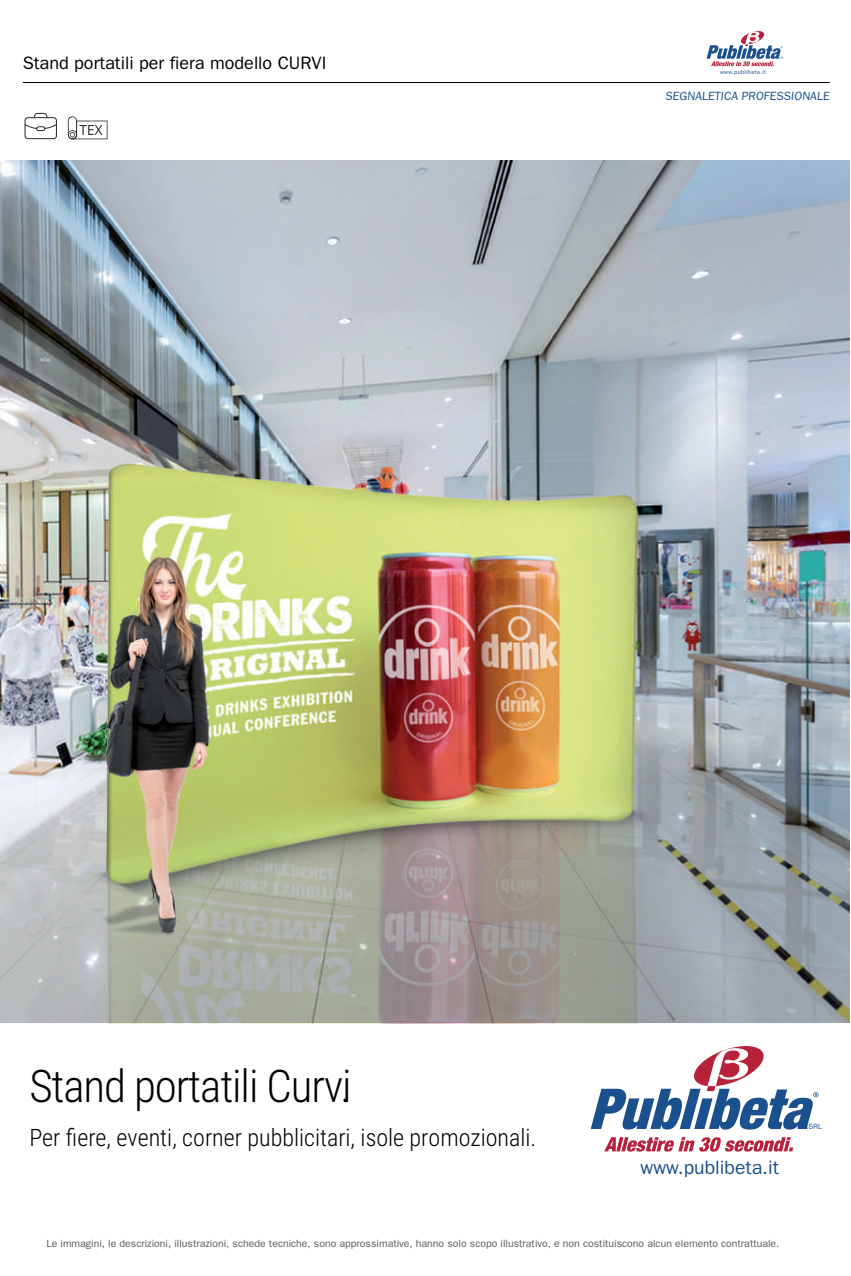
<style>
.page{position:relative;width:851px;height:1276px;background:#fff}
.page>*{position:absolute;margin:0;border:0;box-sizing:border-box;transform-origin:0 0}
.t1{font:300 45px "Roboto Condensed";letter-spacing:-.025em;color:#000}
.t2{font:300 24px "Roboto Condensed";color:#000}
.t3{font:19.5px "Franklin Gothic";color:#19508d}
.t4{font:18px "Franklin Gothic";color:#000}
.t5{font:12px "Franklin Gothic";color:#19508d}
.t6{font:10.5px "Franklin Gothic";color:#57585a}
.t7{font:5.85px "Franklin Gothic";letter-spacing:.05em;color:#19508d}
</style>
<div class="page">
<svg style="left:706px;top:31px;width:77px;height:35px"></svg>
<hr style="left:23px;top:82px;width:806px;height:1px;background:#000">
<svg style="left:604px;top:1137px;width:189px;height:14px"></svg>
<svg style="left:590px;top:1046px;width:231px;height:83px"></svg>
<img style="left:0;top:160px;width:849px;height:863px">
<svg style="left:25px;top:113px;width:32px;height:26px"></svg>
<svg style="left:68px;top:116px;width:39px;height:23px"></svg>
<h3 class="t4" style="left:23px;top:52px;width:305px">Stand portatili per fiera modello CURVI</h3>
<p class="t7" style="left:720px;top:69px;width:47px">www.publibeta.it</p>
<p class="t5" style="left:665px;top:89px;width:167px">SEGNALETICA PROFESSIONALE</p>
<h1 class="t1" style="left:29px;top:1055px;width:324px">Stand portatili Curv.i</h1>
<h2 class="t2" style="left:29px;top:1120px;width:508px">Per fiere, eventi, corner pubblicitari, isole promozionali.</h2>
<h3 class="t3" style="left:640px;top:1155px;width:140px">www.publibeta.it</h3>
<p class="t6" style="left:46px;top:1237px;width:734px">Le immagini, le descrizioni, illustrazioni, schede tecniche, sono approssimative, hanno solo scopo illustrativo, e non costituiscono alcun elemento contrattuale.</p>
</div>
